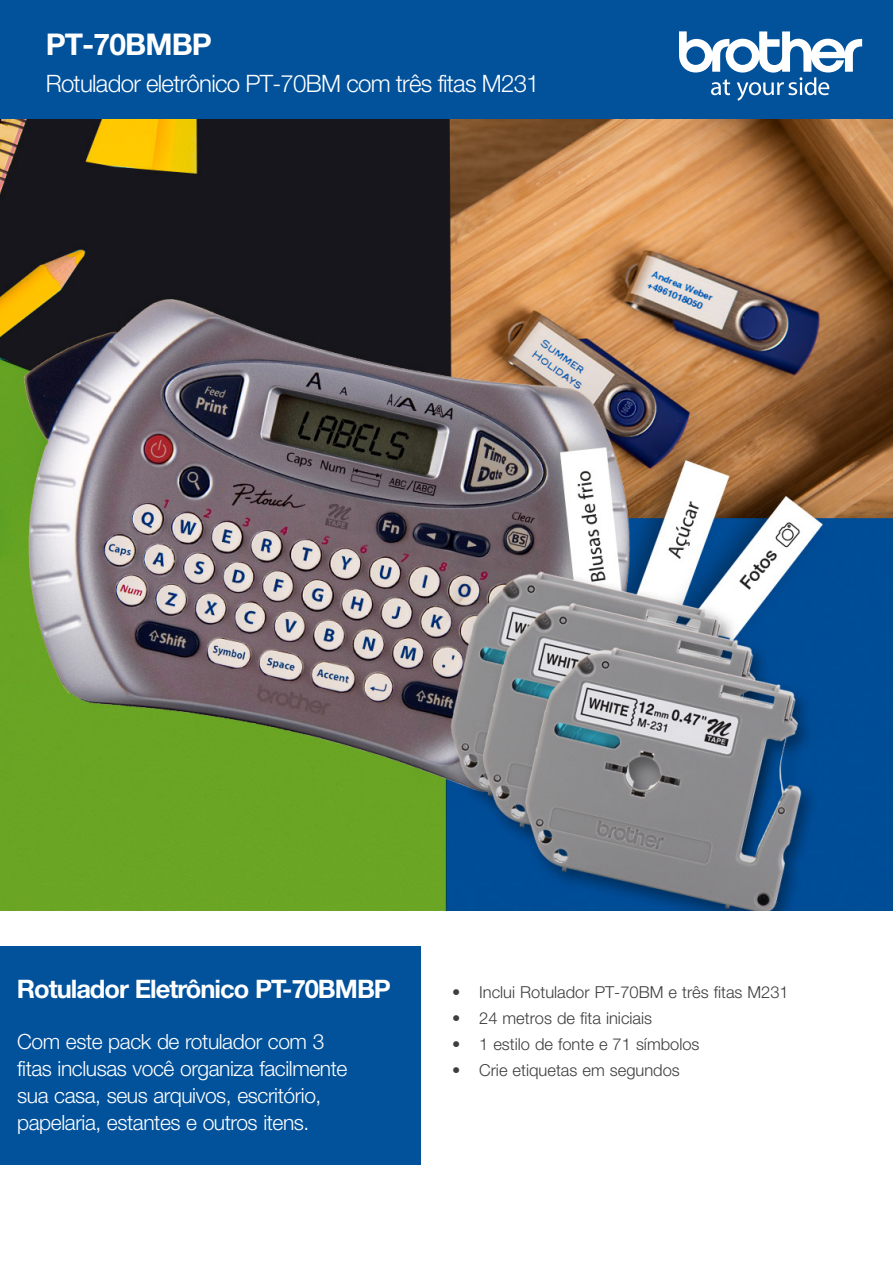
<style>
.page{position:relative;width:893px;height:1263px;background:#fff}
.page>*{position:absolute;margin:0;border:0;box-sizing:border-box;transform-origin:0 0}
.t1{font:700 30px "Helvetica Neue LT Std";letter-spacing:-.03em;color:#fff}
.t2{font:700 25.5px "Helvetica Neue LT Std";letter-spacing:-.04em;color:#fff}
.t3{font:300 24px "Helvetica Neue LT Std";letter-spacing:-.03em;color:#fff}
.t4{font:300 21px/27px "Helvetica Neue LT Std";letter-spacing:-.02em;color:#fff}
.t5{font:300 16.5px "Helvetica Neue LT Std";color:#3e3e3f}
</style>
<div class="page">
<div style="left:0;top:0;width:686px;height:123px;background:#01519b"></div>
<div style="left:685px;top:0;width:208px;height:123px;background:#01519b"></div>
<svg style="left:679px;top:31px;width:183px;height:70px"></svg>
<img style="left:0;top:120px;width:893px;height:790px">
<div style="left:0;top:947px;width:421px;height:218px;background:#01519b"></div>
<p class="t1" style="left:46px;top:25px;width:168px">PT-70BMBP</p>
<p class="t3" style="left:46px;top:69px;width:495px">Rotulador eletrônico PT-70BM com três fitas M231</p>
<p class="t2" style="left:17px;top:973px;width:376px">Rotulador Eletrônico PT-70BMBP</p>
<p class="t4" style="left:17px;top:1027px;width:332px">Com este pack de rotulador com 3 fitas inclusas você organiza facilmente sua casa, seus arquivos, escritório, papelaria, estantes e outros itens.</p>
<p class="t5" style="left:452px;top:982px;width:338px">• Inclui Rotulador PT-70BM e três fitas M231</p>
<p class="t5" style="left:452px;top:1008px;width:201px">• 24 metros de fita iniciais</p>
<p class="t5" style="left:452px;top:1034px;width:249px">• 1 estilo de fonte e 71 símbolos</p>
<p class="t5" style="left:452px;top:1060px;width:229px">• Crie etiquetas em segundos</p>
</div>
